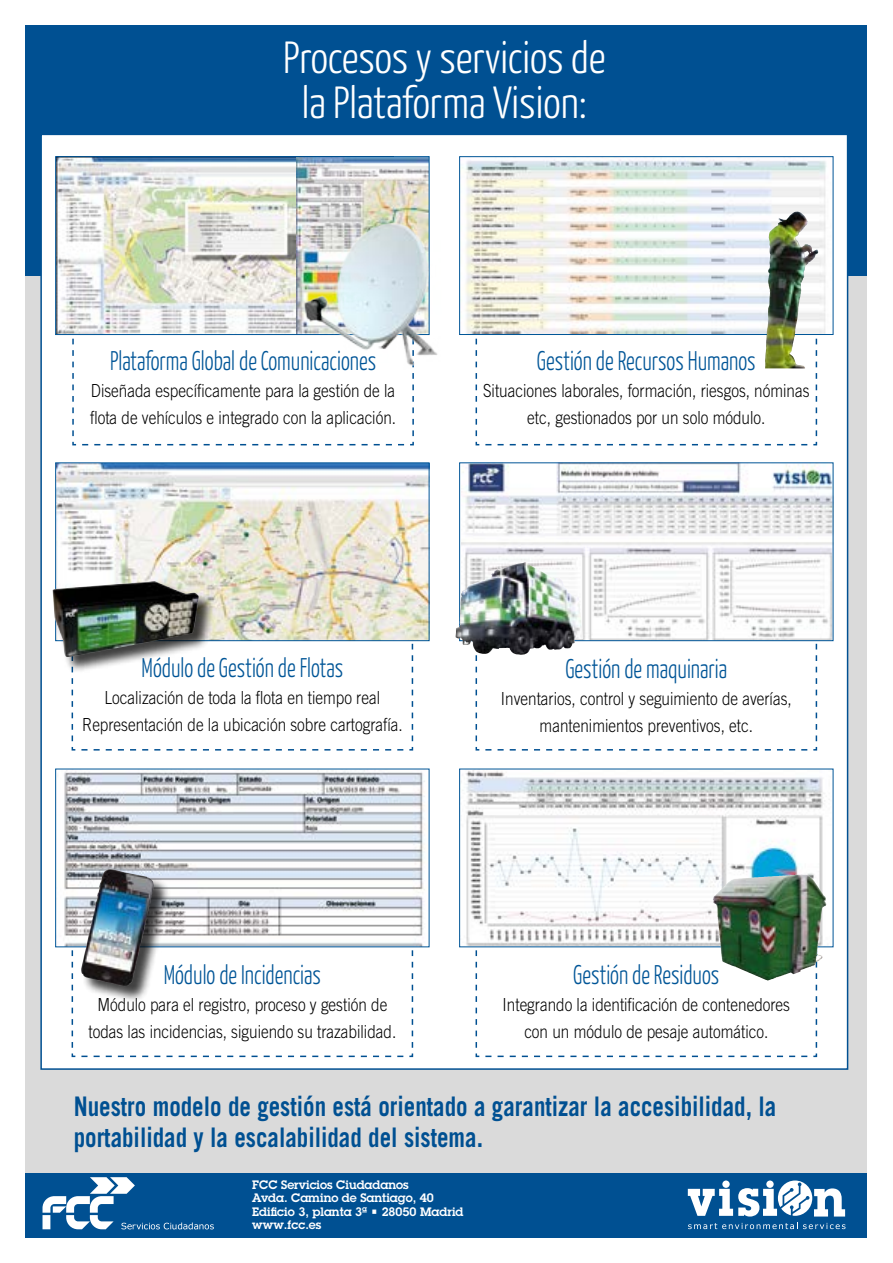
<style>
.page{position:relative;width:893px;height:1263px;background:#fff}
.page>*{position:absolute;margin:0;border:0;box-sizing:border-box;transform-origin:0 0}
.t1{font:300 45px/45px "Yanone Kaffeesatz";letter-spacing:-.005em;color:#fff;text-align:center}
.t2{font:300 27px "Yanone Kaffeesatz";color:#005597;scale:.85 1}
.t3{font:700 27px/31px "Trade Gothic";color:#005092;scale:.85 1}
.t4{font:300 18px/27px "Trade Gothic";color:#000;text-align:center;scale:.85 1}
.t5{font:600 12px/13.5px "Lubalin Graph";color:#fff}
</style>
<div class="page">
<div style="left:26px;top:262px;width:841px;height:916px;background:#dadada"></div>
<div style="left:26px;top:1173px;width:841px;height:64px;background:#005092"></div>
<svg style="left:688px;top:1180px;width:157px;height:36px"></svg>
<svg style="left:688px;top:1222px;width:157px;height:7px"></svg>
<div style="left:26px;top:26px;width:841px;height:250px;background:#005092"></div>
<svg style="left:43px;top:1177px;width:171px;height:52px"></svg>
<div style="left:40px;top:134px;width:808px;height:936px;background:#fff;border:2px solid #005092"></div>
<svg style="left:72px;top:335px;width:342px;height:111px"></svg>
<img style="left:57px;top:158px;width:240px;height:175px">
<img style="left:297px;top:158px;width:130px;height:60px">
<div style="left:55px;top:156px;width:374px;height:179px;border:1px solid #005597"></div>
<svg style="left:475px;top:338px;width:343px;height:108px"></svg>
<img style="left:462px;top:159px;width:365px;height:174px">
<div style="left:459px;top:156px;width:374px;height:179px;border:1px solid #005597"></div>
<svg style="left:71px;top:641px;width:343px;height:110px"></svg>
<img style="left:57px;top:464px;width:370px;height:175px">
<div style="left:55px;top:462px;width:374px;height:179px;border:1px solid #005597"></div>
<svg style="left:475px;top:641px;width:343px;height:110px"></svg>
<img style="left:461px;top:464px;width:370px;height:175px">
<div style="left:459px;top:462px;width:374px;height:179px;border:1px solid #005597"></div>
<svg style="left:71px;top:947px;width:343px;height:111px"></svg>
<img style="left:64px;top:771px;width:361px;height:174px">
<div style="left:82px;top:869px;width:88px;height:134px;background:#000;opacity:.75"></div>
<img style="left:81px;top:869px;width:73px;height:118px">
<svg style="left:475px;top:947px;width:343px;height:111px"></svg>
<img style="left:465px;top:771px;width:362px;height:174px">
<div style="left:53px;top:582px;width:162px;height:91px;background:#000;opacity:.75"></div>
<img style="left:53px;top:581px;width:146px;height:76px">
<img style="left:713px;top:874px;width:88px;height:71px">
<img style="left:456px;top:563px;width:127px;height:93px">
<img style="left:765px;top:212px;width:40px;height:156px">
<img style="left:296px;top:218px;width:142px;height:151px">
<h1 class="t1" style="left:283px;top:34px;width:324px">Procesos y servicios de la Plataforma Vision:</h1>
<h2 class="t2" style="left:110px;top:344px;width:315px">Plataforma Global de Comunicaciones</h2>
<p class="t4" style="left:90px;top:376px;width:362px;text-align:left">Diseñada específicamente para la gestión de la flota de vehículos e integrado con la aplicación.</p>
<h2 class="t2" style="left:537px;top:344px;width:259px">Gestión de Recursos Humanos</h2>
<p class="t4" style="left:483px;top:376px;width:385px">Situaciones laborales, formación, riesgos, nóminas etc, gestionados por un solo módulo.</p>
<h2 class="t2" style="left:142px;top:651px;width:239px">Módulo de Gestión de Flotas</h2>
<p class="t4" style="left:82px;top:684px;width:379px">Localización de toda la flota en tiempo real<br>Representación de la ubicación sobre cartografía.</p>
<h2 class="t2" style="left:164px;top:958px;width:187px">Módulo de Incidencias</h2>
<p class="t4" style="left:88px;top:991px;width:364px">Módulo para el registro, proceso y gestión de todas las incidencias, siguiendo su trazabilidad.</p>
<h2 class="t2" style="left:565px;top:652px;width:192px">Gestión de maquinaria</h2>
<p class="t4" style="left:501px;top:685px;width:343px">Inventarios, control y seguimiento de averías, mantenimientos preventivos, etc.</p>
<h2 class="t2" style="left:573px;top:958px;width:173px">Gestión de Residuos</h2>
<p class="t4" style="left:503px;top:991px;width:340px">Integrando la identificación de contenedores con un módulo de pesaje automático.</p>
<h2 class="t3" style="left:74px;top:1090px;width:828px">Nuestro modelo de gestión está orientado a garantizar la accesibilidad, la portabilidad y la escalabilidad del sistema.</h2>
<p class="t5" style="left:252px;top:1177px;width:213px">FCC Servicios Ciudadanos<br>Avda. Camino de Santiago, 40<br>Edificio 3, planta 3ª • 28050 Madrid www.fcc.es</p>
</div>
